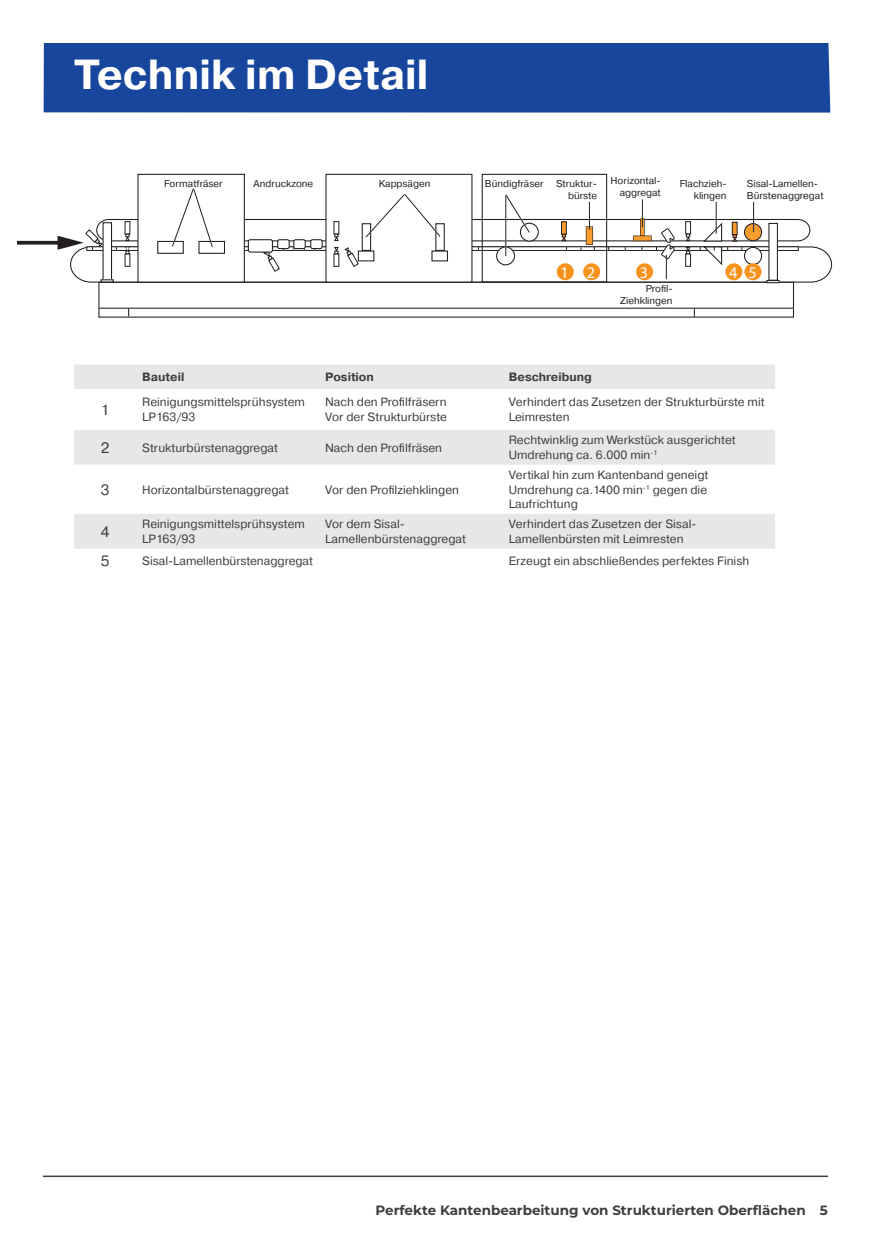
<style>
.page{position:relative;width:871px;height:1241px;background:#fff}
.page>*{position:absolute;margin:0;border:0;box-sizing:border-box;transform-origin:0 0}
.t1{font:700 42px "Pragmatica";color:#fff}
.t2{font:16.2px "Myriad Pro";color:#fff}
.t3{font:15px "Pragmatica";color:#3e3e3f}
.t4{font:700 13.5px "Montserrat";color:#3e3e3f}
.t5{font:12px/14.4px "Pragmatica";color:#3e3e3f}
.t6{font:700 12px "Pragmatica";color:#3e3e3f}
.t7{font:9.9px/12px "Pragmatica";color:#231f20;text-align:right}
</style>
<div class="page">
<div style="left:44px;top:43px;width:786px;height:70px;background:#18469d"></div>
<svg style="left:74px;top:364px;width:701px;height:185px;fill:#ebecee"></svg>
<hr style="left:99px;top:308px;width:694px;height:1px;background:#231f20">
<div style="left:482px;top:174px;width:125px;height:109px;border:1px solid #231f20"></div>
<div style="left:325px;top:174px;width:147px;height:109px;border:1px solid #231f20"></div>
<div style="left:137px;top:174px;width:108px;height:109px;border:1px solid #231f20"></div>
<svg style="left:18px;top:241px;width:39px;height:4px"></svg>
<svg style="left:57px;top:188px;width:776px;height:95px"></svg>
<div style="left:557px;top:263px;width:17px;height:17px;background:#f7931d;border-radius:50%"></div>
<div style="left:583px;top:263px;width:17px;height:17px;background:#f7931d;border-radius:50%"></div>
<div style="left:636px;top:263px;width:17px;height:17px;background:#f7931d;border-radius:50%"></div>
<div style="left:725px;top:263px;width:17px;height:17px;background:#f7931d;border-radius:50%"></div>
<div style="left:744px;top:263px;width:17px;height:17px;background:#f7931d;border-radius:50%"></div>
<hr style="left:43px;top:1175px;width:785px;height:2px;background:#3e3e3f">
<h1 class="t1" style="left:74px;top:48px;width:356px">Technik im Detail</h1>
<p class="t7" style="left:556px;top:177px;width:43px">Struktur&shy;bürste</p>
<p class="t7" style="left:610px;top:175px;width:52px">Horizontal&shy;aggregat</p>
<p class="t7" style="left:164px;top:177px;width:60px">Formatfräser</p>
<p class="t7" style="left:253px;top:177px;width:61px">Andruckzone</p>
<p class="t7" style="left:379px;top:177px;width:53px">Kappsägen</p>
<p class="t7" style="left:485px;top:178px;width:60px">Bündigfräser</p>
<p class="t7" style="left:680px;top:178px;width:48px">Flachzieh&shy;klingen</p>
<p class="t7" style="left:747px;top:177px;width:78px;text-align:left">Sisal-Lamellen-<br>Bürstenaggregat</p>
<h2 class="t2" style="left:561px;top:262px;width:36px">1 2</h2>
<h2 class="t2" style="left:640px;top:262px;width:10px">3</h2>
<h2 class="t2" style="left:729px;top:262px;width:29px">4 5</h2>
<p class="t6" style="left:142px;top:369px;width:44px">Bauteil</p>
<p class="t6" style="left:325px;top:369px;width:50px">Position</p>
<p class="t6" style="left:509px;top:369px;width:85px">Beschreibung</p>
<p class="t7" style="left:620px;top:283px;width:54px">Profil-<br>Ziehklingen</p>
<p class="t3" style="left:101px;top:400px;width:10px">1</p>
<p class="t5" style="left:142px;top:395px;width:164px">Reinigungsmittelsprühsystem<br>LP163/93</p>
<p class="t5" style="left:325px;top:395px;width:123px">Nach den Profilfräsern<br>Vor der Strukturbürste</p>
<p class="t5" style="left:509px;top:395px;width:257px">Verhindert das Zusetzen der Strukturbürste mit<br>Leimresten</p>
<p class="t3" style="left:101px;top:438px;width:10px">2</p>
<p class="t5" style="left:142px;top:440px;width:137px">Strukturbürstenaggregat</p>
<p class="t5" style="left:325px;top:440px;width:119px">Nach den Profilfräsen</p>
<p class="t5" style="left:509px;top:433px;width:228px">Rechtwinklig zum Werkstück ausgerichtet<br>Umdrehung ca. 6.000 min<sup>-1</sup></p>
<p class="t3" style="left:101px;top:480px;width:10px">3</p>
<p class="t5" style="left:142px;top:482px;width:148px">Horizontalbürstenaggregat</p>
<p class="t5" style="left:325px;top:482px;width:136px">Vor den Profilziehklingen</p>
<p class="t5" style="left:509px;top:468px;width:201px;text-align:justify">Vertikal hin zum Kantenband geneigt Umdrehung ca.1400 min<sup>-1</sup> gegen die Laufrichtung</p>
<p class="t3" style="left:101px;top:522px;width:10px">4</p>
<p class="t5" style="left:142px;top:517px;width:164px">Reinigungsmittelsprühsystem<br>LP163/93</p>
<p class="t5" style="left:325px;top:517px;width:142px">Vor dem Sisal-<br>Lamellenbürstenaggregat</p>
<p class="t5" style="left:509px;top:517px;width:189px">Verhindert das Zusetzen der Sisal-<br>Lamellenbürsten mit Leimresten</p>
<p class="t3" style="left:101px;top:552px;width:10px">5</p>
<p class="t5" style="left:142px;top:554px;width:172px">Sisal-Lamellenbürstenaggregat</p>
<p class="t5" style="left:509px;top:554px;width:242px">Erzeugt ein abschließendes perfektes Finish</p>
<p class="t4" style="left:375px;top:1200px;width:454px">Perfekte Kantenbearbeitung von Strukturierten Oberflächen 5</p>
</div>
